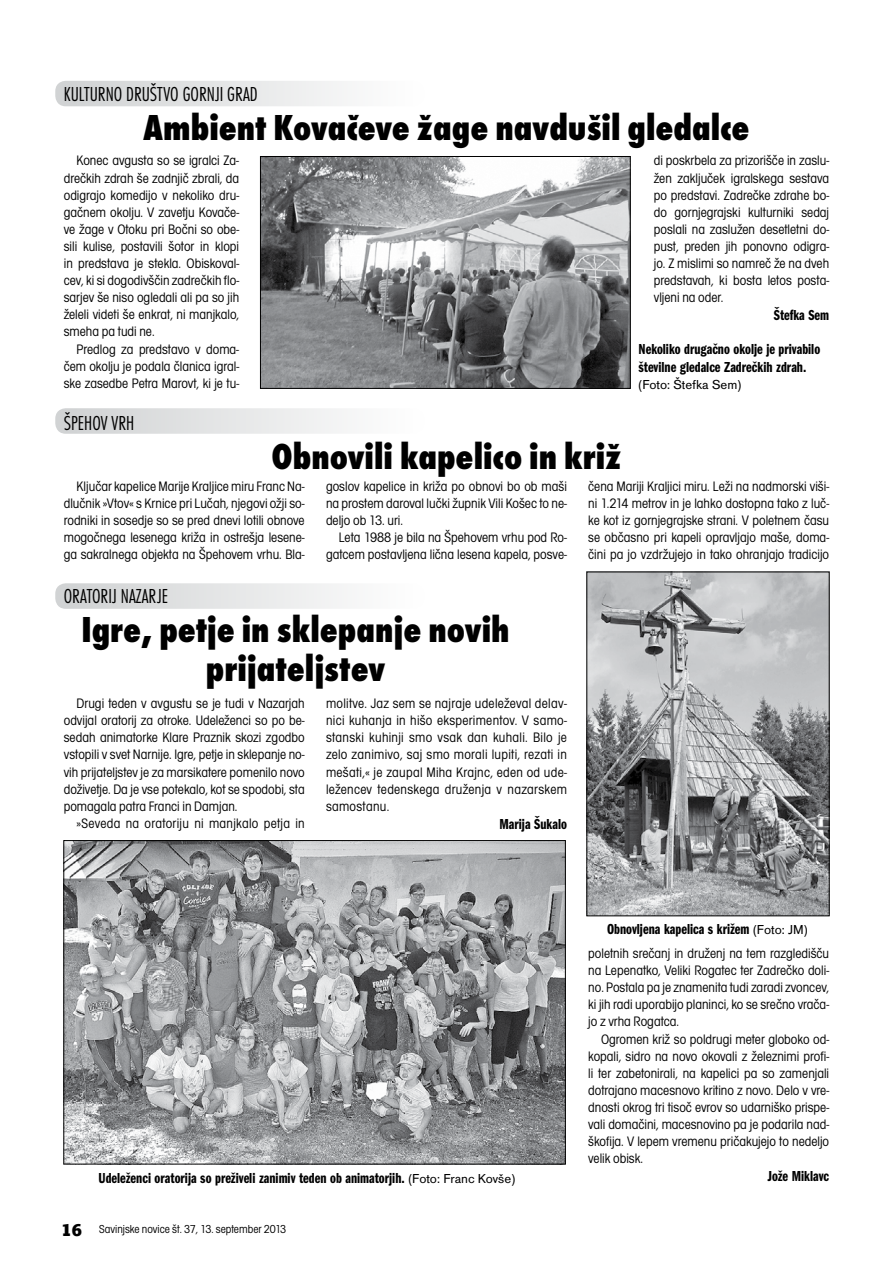
<style>
.page{position:relative;width:893px;height:1263px;background:#fff}
.page>*{position:absolute;margin:0;border:0;box-sizing:border-box;transform-origin:0 0}
.t1{font:37.5px/39px "Futura TEE Extr Bold Cond";color:#000;text-align:center}
.t2{font:21px "Futura TEE Ligh Cond";color:#000}
.t3{font:15px/18px "Franklin Got Itc TEE Demi Comp";color:#000}
.t4{font:condensed 14.25px/17.1px "Avant Gar Got Itc TEE";color:#000;text-align:justify}
.t5{font:condensed 14.25px "Avant Gar Got Itc TEE";letter-spacing:.02em;color:#000}
.t6{font:13.5px "Accius TEE";color:#000}
.t7{font:condensed 12px "Avant Gar Got Itc TEE";color:#000}
.s1{font-family:"Accius TEE";font-size:13.5px}
.s2{font-family:"Skoda Sans";font-weight:900;font-stretch:normal;font-size:18px}
</style>
<div class="page">
<div style="left:55px;top:81px;width:370px;height:25px;background:linear-gradient(to right,#cfd1d2,#fff);border-radius:10px"></div>
<div style="left:55px;top:408px;width:370px;height:26px;background:linear-gradient(to right,#cfd1d2,#fff);border-radius:10px"></div>
<div style="left:55px;top:583px;width:370px;height:26px;background:linear-gradient(to right,#cfd1d2,#fff);border-radius:10px"></div>
<img style="left:262px;top:158px;width:366px;height:229px">
<div style="left:260px;top:156px;width:370px;height:233px;border:1px solid #000"></div>
<img style="left:66px;top:842px;width:498px;height:320px">
<div style="left:64px;top:840px;width:502px;height:324px;border:1px solid #000"></div>
<img style="left:589px;top:574px;width:238px;height:340px">
<h2 class="t2" style="left:64px;top:82px;width:195px">KULTURNO DRUŠTVO GORNJI GRAD</h2>
<h1 class="t1" style="left:143px;top:108px;width:608px">Ambient Kovačeve žage navdušil gledalce</h1>
<p class="t4" style="left:64px;top:152px;width:177px;text-indent:13px">Konec avgusta so se igralci Za&shy;drečkih zdrah še zadnjič zbrali, da odigrajo komedijo v nekoliko dru&shy;gačnem okolju. V zavetju Kovače&shy;ve žage v Otoku pri Bočni so obe&shy;sili kulise, postavili šotor in klopi in predstava je stekla. Obiskoval&shy;cev, ki si dogodivščin zadrečkih flo&shy;sarjev še niso ogledali ali pa so jih želeli videti še enkrat, ni manjkalo, smeha pa tudi ne.</p>
<p class="t4" style="left:64px;top:340px;width:177px;text-indent:13px">Predlog za predstavo v doma&shy;čem okolju je podala članica igral&shy;ske zasedbe Petra Marovt, ki je tu-</p>
<h2 class="t2" style="left:64px;top:411px;width:72px">ŠPEHOV VRH</h2>
<p class="t4" style="left:654px;top:152px;width:177px">di poskrbela za prizorišče in zaslu&shy;žen zaključek igralskega sestava po predstavi. Zadrečke zdrahe bo&shy;do gornjegrajski kulturniki sedaj poslali na zaslužen desetletni do&shy;pust, preden jih ponovno odigra&shy;jo. Z mislimi so namreč že na dveh predstavah, ki bosta letos posta&shy;vljeni na oder.</p>
<p class="t3" style="left:774px;top:306px;width:57px">Štefka Sem</p>
<p class="t3" style="left:639px;top:341px;width:183px">Nekoliko drugačno okolje je privabilo številne gledalce Zadrečkih zdrah.</p>
<p class="t6" style="left:639px;top:377px;width:104px">(Foto: Štefka Sem)</p>
<h1 class="t1" style="left:271px;top:437px;width:351px">Obnovili kapelico in križ</h1>
<p class="t4" style="left:64px;top:478px;width:242px;text-indent:13px">Ključar kapelice Marije Kraljice miru Franc Na&shy;dlučnik »Vtov« s Krnice pri Lučah, njegovi ožji so&shy;rodniki in sosedje so se pred dnevi lotili obnove mogočnega lesenega križa in ostrešja lesene&shy;ga sakralnega objekta na Špehovem vrhu. Bla-</p>
<p class="t4" style="left:326px;top:478px;width:242px">goslov kapelice in križa po obnovi bo ob maši na prostem daroval lučki župnik Vili Košec to ne&shy;deljo ob 13. uri.</p>
<p class="t4" style="left:326px;top:529px;width:242px;text-align:right">Leta 1988 je bila na Špehovem vrhu pod Ro&shy;gatcem postavljena lična lesena kapela, posve-</p>
<h2 class="t2" style="left:64px;top:584px;width:106px">ORATORIJ NAZARJE</h2>
<h1 class="t1" style="left:82px;top:611px;width:430px">Igre, petje in sklepanje novih prijateljstev</h1>
<p class="t4" style="left:64px;top:695px;width:242px;text-indent:13px">Drugi teden v avgustu se je tudi v Nazarjah odvijal oratorij za otroke. Udeleženci so po be&shy;sedah animatorke Klare Praznik skozi zgodbo vstopili v svet Narnije. Igre, petje in sklepanje no&shy;vih prijateljstev je za marsikatere pomenilo novo doživetje. Da je vse potekalo, kot se spodobi, sta pomagala patra Franci in Damjan.</p>
<p class="t5" style="left:77px;top:815px;width:230px">»Seveda na oratoriju ni manjkalo petja in</p>
<p class="t4" style="left:326px;top:695px;width:242px">molitve. Jaz sem se najraje udeleževal delav&shy;nici kuhanja in hišo eksperimentov. V samo&shy;stanski kuhinji smo vsak dan kuhali. Bilo je zelo zanimivo, saj smo morali lupiti, rezati in mešati,« je zaupal Miha Krajnc, eden od ude&shy;ležencev tedenskega druženja v nazarskem samostanu.</p>
<p class="t3" style="left:499px;top:815px;width:69px">Marija Šukalo</p>
<p class="t4" style="left:588px;top:478px;width:242px">čena Mariji Kraljici miru. Leži na nadmorski viši&shy;ni 1.214 metrov in je lahko dostopna tako z luč&shy;ke kot iz gornjegrajske strani. V poletnem času se občasno pri kapeli opravljajo maše, doma&shy;čini pa jo vzdržujejo in tako ohranjajo tradicijo</p>
<p class="t3" style="left:99px;top:1169px;width:418px">Udeleženci oratorija so preživeli zanimiv teden ob animatorjih. <span class="s1">(Foto: Franc Kovše)</span></p>
<p class="t7" style="left:62px;top:1222px;width:226px"><span class="s2">16</span> Savinjske novice št. 37, 13. september 2013</p>
<p class="t3" style="left:607px;top:920px;width:202px">Obnovljena kapelica s križem <span class="s1">(Foto: JM)</span></p>
<p class="t4" style="left:588px;top:945px;width:242px">poletnih srečanj in druženj na tem razgledišču na Lepenatko, Veliki Rogatec ter Zadrečko doli&shy;no. Postala pa je znamenita tudi zaradi zvoncev, ki jih radi uporabijo planinci, ko se srečno vrača&shy;jo z vrha Rogatca.</p>
<p class="t4" style="left:588px;top:1030px;width:242px;text-indent:13px">Ogromen križ so poldrugi meter globoko od&shy;kopali, sidro na novo okovali z železnimi profi&shy;li ter zabetonirali, na kapelici pa so zamenjali dotrajano macesnovo kritino z novo. Delo v vre&shy;dnosti okrog tri tisoč evrov so udarniško prispe&shy;vali domačini, macesnovino pa je podarila nad&shy;škofija. V lepem vremenu pričakujejo to nedeljo velik obisk.</p>
<p class="t3" style="left:767px;top:1167px;width:63px">Jože Miklavc</p>
</div>
